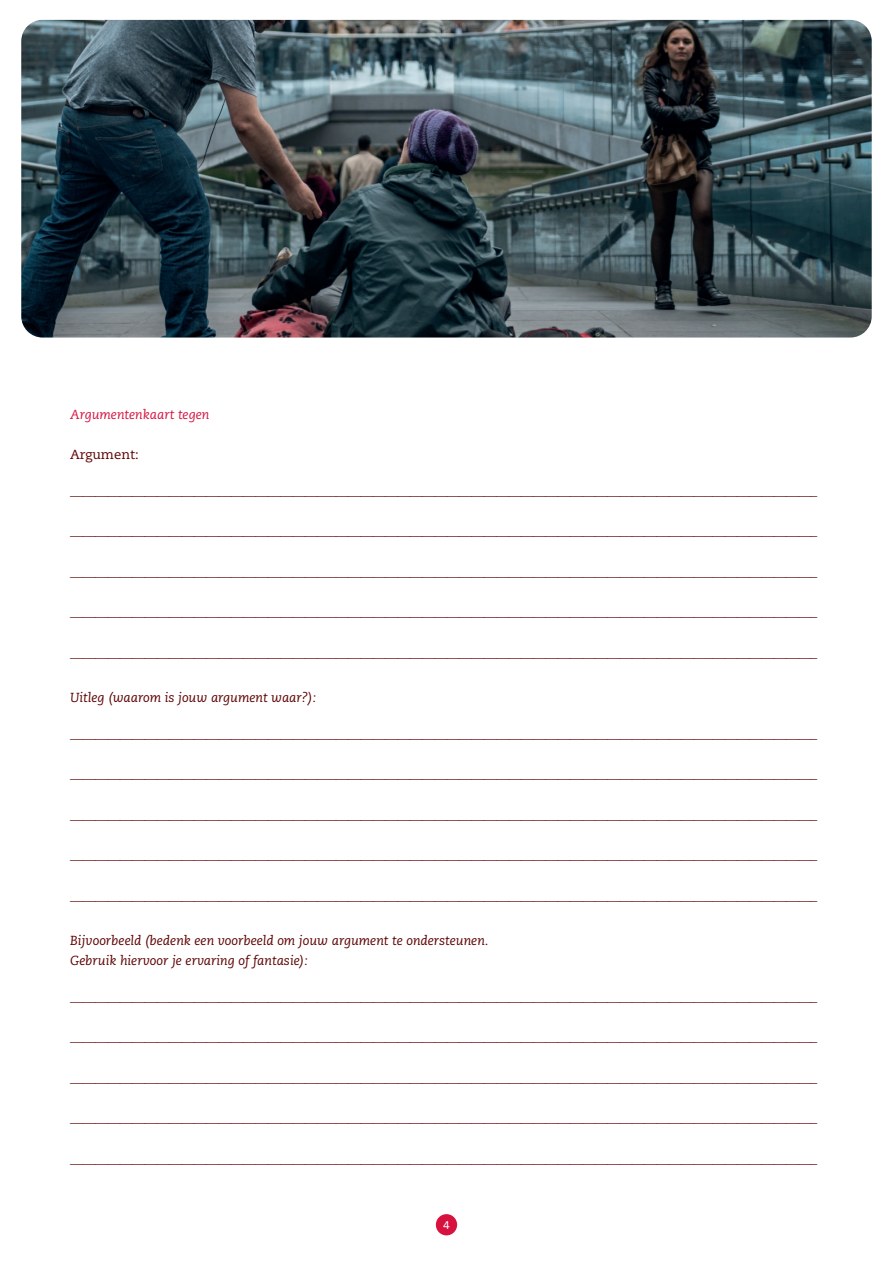
<style>
.page{position:relative;width:893px;height:1263px;background:#fff}
.page>*{position:absolute;margin:0;border:0;box-sizing:border-box;transform-origin:0 0}
.t1{font:300 13.2px "Caecilia LT Pro 45";color:#5d0000}
.t2{font:italic 13.2px/20.2px "Caecilia LT Pro 56";color:#5d0000}
.t3{font:italic 13.2px "Caecilia LT Pro 56";color:#d7123e}
.t4{font:13.2px "Caecilia LT Pro 55 Roman";color:#5d0000}
.t5{font:12px "The Sans Office LF";color:#fff}
</style>
<div class="page">
<img style="left:21px;top:20px;width:851px;height:318px">
<div style="left:436px;top:1214px;width:21px;height:21px;background:#d7123e;border-radius:50%"></div>
<p class="t3" style="left:70px;top:405px;width:141px">Argumentenkaart tegen</p>
<p class="t4" style="left:70px;top:446px;width:70px">Argument:</p>
<p class="t1" style="left:70px;top:486px;width:749px">—–––––––––––––––––––––––––––––––––––––––––––––––––––––––––––––––––––––––––––––––––––––––––––––––––––––––––––––––––––––––</p>
<p class="t1" style="left:70px;top:527px;width:749px">—–––––––––––––––––––––––––––––––––––––––––––––––––––––––––––––––––––––––––––––––––––––––––––––––––––––––––––––––––––––––</p>
<p class="t1" style="left:70px;top:567px;width:749px">—–––––––––––––––––––––––––––––––––––––––––––––––––––––––––––––––––––––––––––––––––––––––––––––––––––––––––––––––––––––––</p>
<p class="t1" style="left:70px;top:608px;width:749px">—–––––––––––––––––––––––––––––––––––––––––––––––––––––––––––––––––––––––––––––––––––––––––––––––––––––––––––––––––––––––</p>
<p class="t1" style="left:70px;top:648px;width:749px">—–––––––––––––––––––––––––––––––––––––––––––––––––––––––––––––––––––––––––––––––––––––––––––––––––––––––––––––––––––––––</p>
<p class="t2" style="left:70px;top:687px;width:248px">Uitleg (waarom is jouw argument waar?):</p>
<p class="t1" style="left:70px;top:729px;width:749px">—–––––––––––––––––––––––––––––––––––––––––––––––––––––––––––––––––––––––––––––––––––––––––––––––––––––––––––––––––––––––</p>
<p class="t1" style="left:70px;top:770px;width:749px">—–––––––––––––––––––––––––––––––––––––––––––––––––––––––––––––––––––––––––––––––––––––––––––––––––––––––––––––––––––––––</p>
<p class="t1" style="left:70px;top:810px;width:749px">—–––––––––––––––––––––––––––––––––––––––––––––––––––––––––––––––––––––––––––––––––––––––––––––––––––––––––––––––––––––––</p>
<p class="t1" style="left:70px;top:851px;width:749px">—–––––––––––––––––––––––––––––––––––––––––––––––––––––––––––––––––––––––––––––––––––––––––––––––––––––––––––––––––––––––</p>
<p class="t1" style="left:70px;top:891px;width:749px">—–––––––––––––––––––––––––––––––––––––––––––––––––––––––––––––––––––––––––––––––––––––––––––––––––––––––––––––––––––––––</p>
<p class="t2" style="left:70px;top:930px;width:420px">Bijvoorbeeld (bedenk een voorbeeld om jouw argument te ondersteunen.<br>Gebruik hiervoor je ervaring of fantasie):</p>
<p class="t1" style="left:70px;top:993px;width:749px">—–––––––––––––––––––––––––––––––––––––––––––––––––––––––––––––––––––––––––––––––––––––––––––––––––––––––––––––––––––––––</p>
<p class="t1" style="left:70px;top:1033px;width:749px">—–––––––––––––––––––––––––––––––––––––––––––––––––––––––––––––––––––––––––––––––––––––––––––––––––––––––––––––––––––––––</p>
<p class="t1" style="left:70px;top:1074px;width:749px">—–––––––––––––––––––––––––––––––––––––––––––––––––––––––––––––––––––––––––––––––––––––––––––––––––––––––––––––––––––––––</p>
<p class="t1" style="left:70px;top:1114px;width:749px">—–––––––––––––––––––––––––––––––––––––––––––––––––––––––––––––––––––––––––––––––––––––––––––––––––––––––––––––––––––––––</p>
<p class="t1" style="left:70px;top:1155px;width:749px">—–––––––––––––––––––––––––––––––––––––––––––––––––––––––––––––––––––––––––––––––––––––––––––––––––––––––––––––––––––––––</p>
<p class="t5" style="left:443px;top:1217px;width:8px">4</p>
</div>
